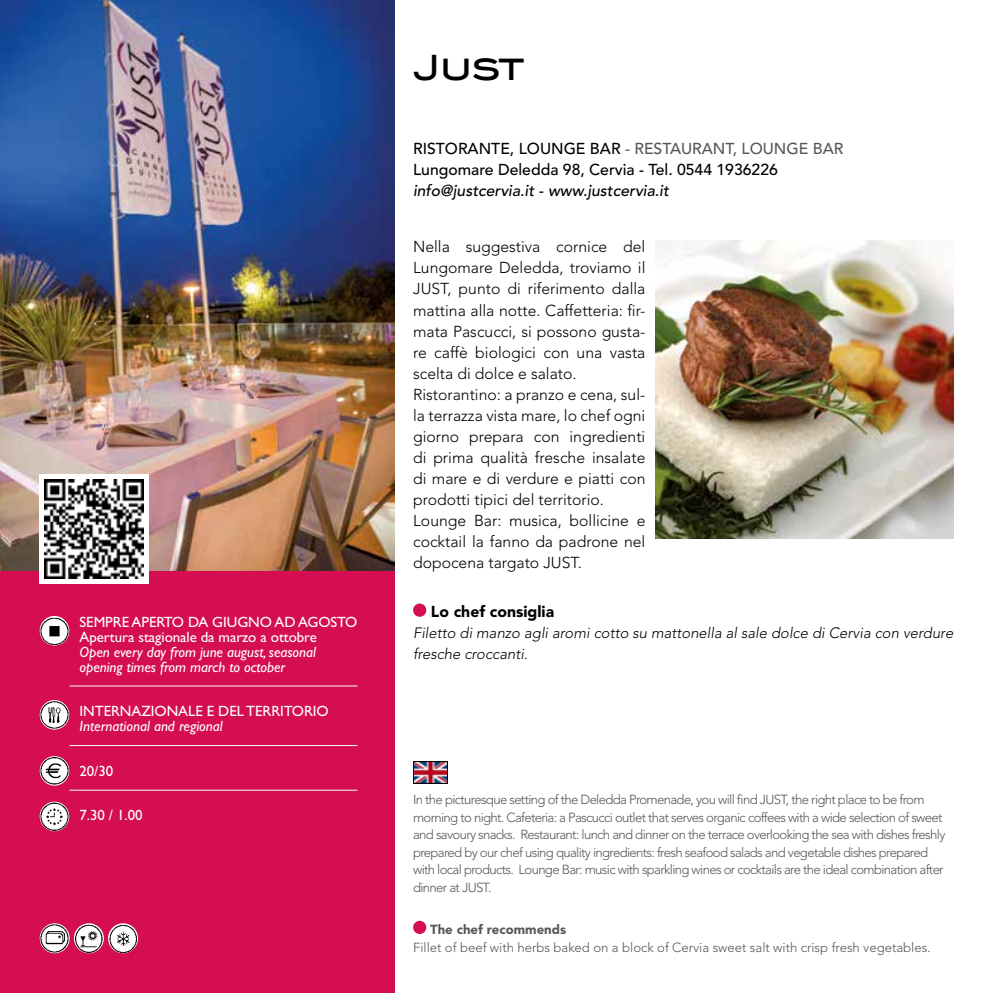
<style>
.page{position:relative;width:993px;height:993px;background:#fff}
.page>*{position:absolute;margin:0;border:0;box-sizing:border-box;transform-origin:0 0}
.t1{font:500 35px "Blair ITC";color:#000}
.t2{font:300 15.75px/21px "Avenir";color:#000}
.t3{font:500 15.75px/21px "Avenir";color:#000}
.t4{font:italic 500 15.75px "Avenir";color:#000}
.t5{font:900 15.75px "Avenir";color:#000}
.t6{font:14.88px/14.9px "Gill Sans Std";letter-spacing:-.005em;color:#fff}
.t7{font:italic 14.88px/14.9px "Gill Sans Std";letter-spacing:-.005em;color:#fff}
.t8{font:italic 300 14.88px/21px "Avenir";color:#000}
.t9{font:300 13.12px/17.5px "Avenir";letter-spacing:-.05em;color:#575756}
.t10{font:300 13.12px "Avenir";color:#575756}
.t11{font:900 13.12px "Avenir";color:#575756}
.s1{color:#575756}
</style>
<div class="page">
<div style="left:0;top:0;width:394px;height:992px;background:#d50d51"></div>
<img style="left:0;top:0;width:394px;height:570px">
<div style="left:413px;top:603px;width:13px;height:13px;background:#d50d51;border-radius:50%"></div>
<div style="left:40px;top:474px;width:109px;height:109px;background:#fff"></div>
<img style="left:45px;top:479px;width:99px;height:99px">
<hr style="left:70px;top:685px;width:287px;height:1px;background:#fff">
<hr style="left:70px;top:744px;width:287px;height:1px;background:#fff">
<hr style="left:70px;top:789px;width:287px;height:1px;background:#fff">
<img style="left:40px;top:615px;width:29px;height:30px;border-radius:15px">
<img style="left:40px;top:699px;width:29px;height:30px;border-radius:15px">
<img style="left:40px;top:755px;width:29px;height:30px;border-radius:15px">
<img style="left:40px;top:801px;width:29px;height:29px;border-radius:15px">
<img style="left:40px;top:922px;width:30px;height:30px;border-radius:15px">
<img style="left:74px;top:922px;width:30px;height:30px;border-radius:15px">
<img style="left:108px;top:922px;width:30px;height:30px;border-radius:15px">
<div style="left:413px;top:920px;width:13px;height:13px;background:#d50d51;border-radius:50%"></div>
<img style="left:415px;top:763px;width:30px;height:18px">
<div style="left:413px;top:761px;width:34px;height:22px;border:1px solid #000"></div>
<img style="left:655px;top:240px;width:297px;height:298px">
<p class="t6" style="left:80px;top:614px;width:279px">SEMPRE APERTO DA GIUGNO AD AGOSTO<br>Apertura stagionale da marzo a ottobre</p>
<p class="t7" style="left:80px;top:644px;width:238px">Open every day from june august, seasonal opening times from march to october</p>
<p class="t6" style="left:80px;top:703px;width:251px">INTERNAZIONALE E DEL TERRITORIO</p>
<p class="t7" style="left:80px;top:718px;width:145px">International and regional</p>
<p class="t6" style="left:80px;top:763px;width:35px">20/30</p>
<p class="t6" style="left:80px;top:807px;width:64px">7.30 / 1.00</p>
<h1 class="t1" style="left:412px;top:46px;width:114px">Just</h1>
<p class="t3" style="left:413px;top:138px;width:431px">RISTORANTE, LOUNGE BAR <span class="s1">- RESTAURANT, LOUNGE BAR<br></span>Lungomare Deledda 98, Cervia - Tel. 0544 1936226</p>
<p class="t4" style="left:413px;top:181px;width:257px">info@justcervia.it - www.justcervia.it</p>
<p class="t2" style="left:413px;top:236px;width:234px">Nella suggestiva cornice del<br>Lungomare Deledda, troviamo il<br>JUST, punto di riferimento dalla mattina alla notte. Caffetteria: fir&shy;mata Pascucci, si possono gusta&shy;re caffè biologici con una vasta scelta di dolce e salato.<br>Ristorantino: a pranzo e cena, sul&shy;la terrazza vista mare, lo chef ogni giorno prepara con ingredienti di prima qualità fresche insalate di mare e di verdure e piatti con prodotti tipici del territorio.<br>Lounge Bar: musica, bollicine e cocktail la fanno da padrone nel dopocena targato JUST.</p>
<p class="t5" style="left:431px;top:601px;width:125px">Lo chef consiglia</p>
<p class="t8" style="left:413px;top:622px;width:541px">Filetto di manzo agli aromi cotto su mattonella al sale dolce di Cervia con verdure fresche croccanti.</p>
<p class="t9" style="left:413px;top:790px;width:533px">In the picturesque setting of the Deledda Promenade, you will find JUST, the right place to be from morning to night. Cafeteria: a Pascucci outlet that serves organic coffees with a wide selection of sweet and savoury snacks. Restaurant: lunch and dinner on the terrace overlooking the sea with dishes freshly prepared by our chef using quality ingredients: fresh seafood salads and vegetable dishes prepared with local products. Lounge Bar: music with sparkling wines or cocktails are the ideal combination after dinner at JUST.</p>
<p class="t11" style="left:430px;top:921px;width:137px">The chef recommends</p>
<p class="t10" style="left:413px;top:938px;width:519px">Fillet of beef with herbs baked on a block of Cervia sweet salt with crisp fresh vegetables.</p>
</div>
